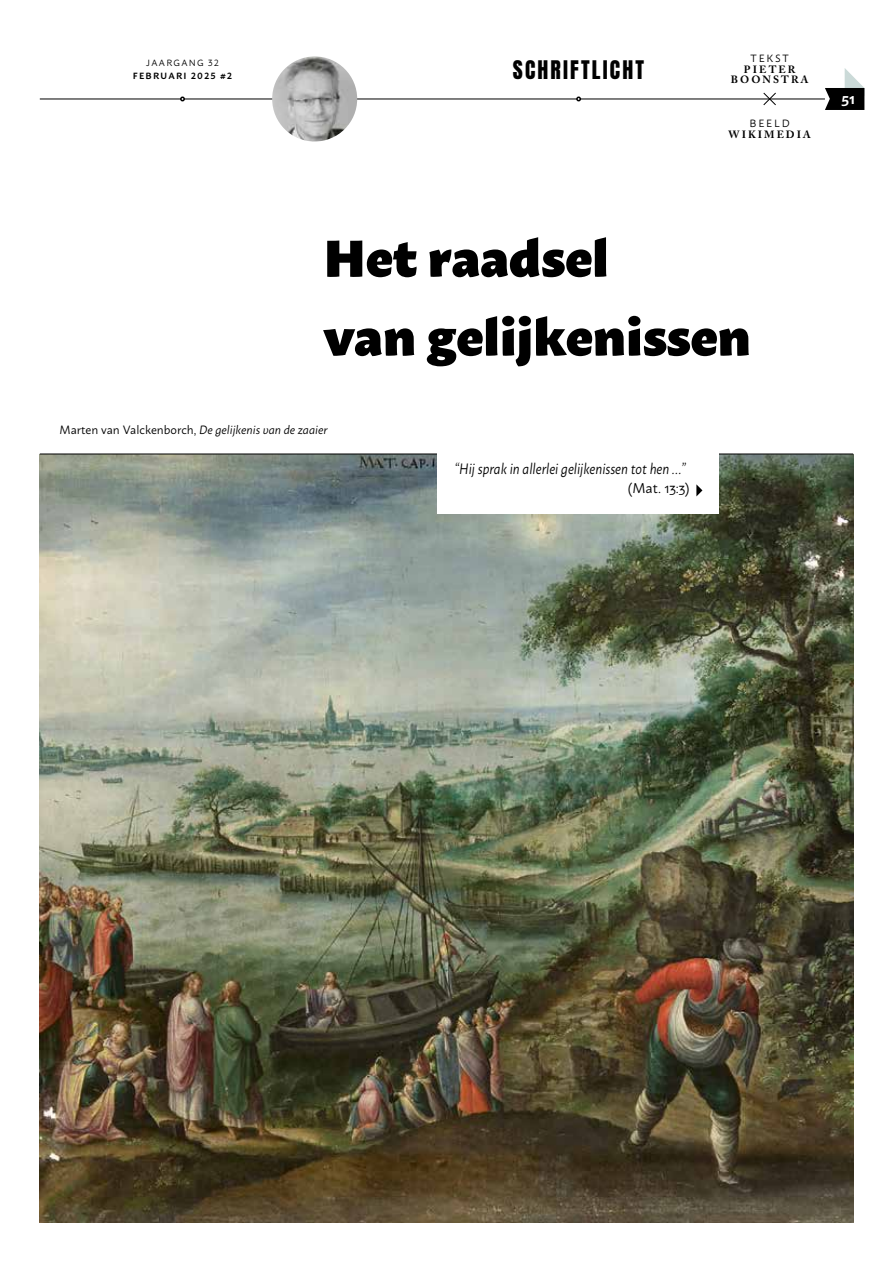
<style>
.page{position:relative;width:893px;height:1263px;background:#fff}
.page>*{position:absolute;margin:0;border:0;box-sizing:border-box;transform-origin:0 0}
.t1{font:900 51px/78.9px "Macho";color:#000}
.t2{font:21.75px "Anton";letter-spacing:.1em;color:#000}
.t3{font:italic 15px "Macho";color:#000;scale:.88 1}
.t4{font:600 15px "Macho";color:#fff}
.t5{font:14.1px "Macho";color:#000}
.t6{font:italic 12px "Macho";color:#000}
.t7{font:700 10.5px/10.9px "Adobe Caslon Pro";letter-spacing:.195em;color:#000;text-align:center}
.t8{font:10.5px "Macho";letter-spacing:.18em;color:#000}
.t9{font:600 9px "Macho";letter-spacing:.14em;color:#000}
.t10{font:9px "Macho";letter-spacing:.14em;color:#000}
.s1{font-style:normal}
</style>
<div class="page">
<img style="left:40px;top:455px;width:813px;height:767px">
<hr style="left:40px;top:454px;width:813px;height:1px;background:#000">
<hr style="left:40px;top:99px;width:785px;height:1px;background:#000">
<svg style="left:576px;top:97px;width:5px;height:4px"></svg>
<svg style="left:180px;top:97px;width:5px;height:4px"></svg>
<svg style="left:825px;top:68px;width:39px;height:42px"></svg>
<img style="left:272px;top:56px;width:85px;height:85px;border-radius:43px">
<div style="left:437px;top:421px;width:282px;height:92px;background:#fff"></div>
<svg style="left:696px;top:484px;width:6px;height:12px"></svg>
<svg style="left:763px;top:92px;width:14px;height:14px"></svg>
<p class="t10" style="left:146px;top:55px;width:74px">JAARGANG 32</p>
<p class="t9" style="left:133px;top:68px;width:101px">FEBRUARI 2025 #2</p>
<h2 class="t2" style="left:513px;top:59px;width:133px">SCHRIFTLICHT</h2>
<p class="t8" style="left:750px;top:49px;width:40px">TEKST</p>
<p class="t7" style="left:731px;top:63px;width:79px">PIETER<br>BOONSTRA</p>
<p class="t8" style="left:749px;top:114px;width:42px">BEELD</p>
<p class="t7" style="left:729px;top:129px;width:84px">WIKIMEDIA</p>
<p class="t4" style="left:841px;top:85px;width:15px">51</p>
<h1 class="t1" style="left:323px;top:213px;width:429px">Het raadsel<br>van gelijkenissen</h1>
<p class="t6" style="left:60px;top:420px;width:269px"><span class="s1">Marten van Valckenborch,</span> De gelijkenis van de zaaier</p>
<p class="t3" style="left:454px;top:456px;width:264px">“Hij sprak in allerlei gelijkenissen tot hen …”</p>
<p class="t5" style="left:628px;top:476px;width:63px">(Mat. 13:3)</p>
</div>
